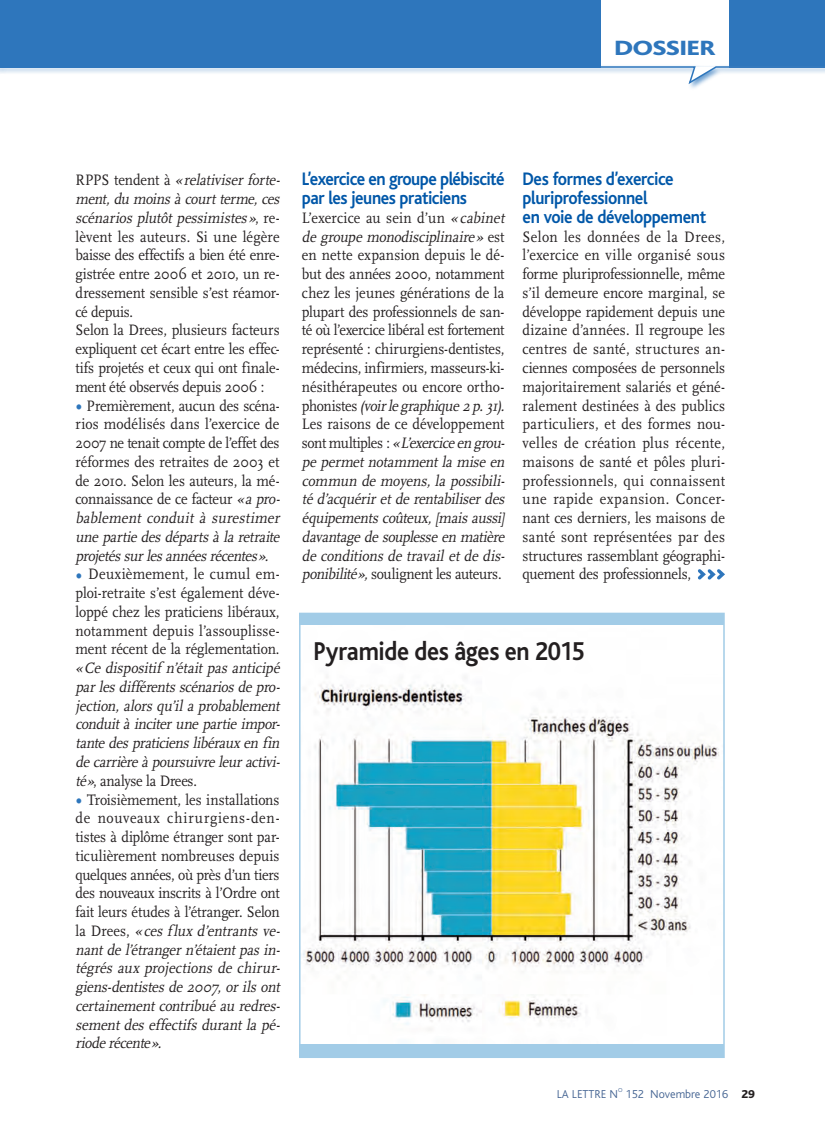
<style>
.page{position:relative;width:825px;height:1136px;background:#fff}
.page>*{position:absolute;margin:0;border:0;box-sizing:border-box;transform-origin:0 0}
.BREVE_TXT{font:700 27px "Bliss";letter-spacing:-.01em;color:#231f20;scale:.9 1}
.t1{font:800 21.6px "Bliss";letter-spacing:-.005em;color:#2e76bc;scale:1.25 1}
.INTER{font:700 18.9px/18.8px "Bliss";letter-spacing:-.025em;color:#0157a8;scale:.9 1}
._03_TEXTE_COURANT{font:15.75px/18.8px "Scala";letter-spacing:-.01em;color:#231f20;scale:.9 1}
._03_TEXTE_COURANT-2{font:italic 15.75px/18.8px "Scala";color:#231f20;scale:.9 1}
.t2{font:300 12px "Bliss";color:#476694}
.t3{font:300 6px "Bliss";color:#476694}
.s1{font-style:italic}
.s2{font-size:22.05px;color:#2e76bc}
.s3{font-style:normal;font-size:22.05px;color:#2e76bc}
.s4{font-style:normal}
.s5{font-weight:800;color:#231f20}
</style>
<div class="page">
<div style="left:0;top:0;width:825px;height:68px;background:#2e76bc"></div>
<div style="left:601px;top:0;width:128px;height:68px;background:#fff"></div>
<svg style="left:0;top:66px;width:825px;height:20px"></svg>
<div style="left:300px;top:613px;width:424px;height:444px;background:#a2cce7"></div>
<img style="left:302px;top:625px;width:420px;height:418px">
<div style="left:299px;top:612px;width:426px;height:445px;border:2px solid #a2cce7"></div>
<svg style="left:697px;top:569px;width:28px;height:11px"></svg>
<p class="t1" style="left:614px;top:37px;width:83px">DOSSIER</p>
<p class="_03_TEXTE_COURANT" style="left:75px;top:171px;width:232px">R P P S t e n d e n t à <span class="s1">«relativiser forte&shy;ment, du moins à court terme, ces scénarios plutôt pessimistes »</span>, r e - lèvent les auteurs. Si une légère baisse des effectifs a bien été enre&shy;gistrée entre 2006 et 2010, un re&shy;dressement sensible s’est réamor&shy;cé depuis.</p>
<p class="_03_TEXTE_COURANT" style="left:75px;top:321px;width:228px;text-align:justify">Selon la Drees, plusieurs facteurs expliquent cet écart entre les effec&shy;tifs projetés et ceux qui ont finale&shy;ment été observés depuis 2006 :</p>
<p class="_03_TEXTE_COURANT" style="left:75px;top:396px;width:232px"><span class="s2">•</span> Premièrement, aucun des scéna&shy;rios modélisés dans l’exercice de 2007 ne tenait compte de l’effet des réformes des retraites de 2003 et de 2010. Selon les auteurs, la mé&shy;connaissance de ce facteur <span class="s1">«a pro&shy;bablement conduit à surestimer une partie des départs à la retraite projetéssurlesannéesrécentes».</span></p>
<p class="_03_TEXTE_COURANT-2" style="left:75px;top:565px;width:232px"><span class="s3">•</span> <span class="s4">Deuxièmement, le cumul em&shy;ploi-retraite s’est également déve&shy;loppé chez les praticiens libéraux, notamment depuis l’assouplisse&shy;ment récent de la réglementation. </span>«Ce dispositif n’était pas anticipé par les différents scénarios de pro&shy;jection, alors qu’il a probablement conduit à inciter une partie impor&shy;tante des praticiens libéraux en fin decarrièreàpoursuivreleuractivi&shy;té»<span class="s4">, analyse la Drees.</span></p>
<p class="_03_TEXTE_COURANT" style="left:75px;top:790px;width:232px"><span class="s2">•</span> Troisièmement, les installations de nouveaux chirurgiens-den&shy;tistes à diplôme étranger sont par&shy;ticulièrement nombreuses depuis quelques années, où près d’un tiers des nouveaux inscrits à l’Ordre ont fait leurs études à l’étranger. Selon l a D r e e s , <span class="s1">« ces flux d’entrants ve&shy;nant de l’étranger n’étaient pas in&shy;tégrés aux projections de chirur&shy;giens-dentistes de 2007, or ils ont certainement contribué au redres&shy;sement des effectifs durant la pé&shy;rioderécente».</span></p>
<p class="INTER" style="left:302px;top:170px;width:227px">L’exercice en groupe plébiscité par les jeunes praticiens</p>
<p class="_03_TEXTE_COURANT" style="left:302px;top:209px;width:230px">L’exercice au sein d’un <span class="s1">«cabinet de groupe monodisciplinaire»</span> e s t en nette expansion depuis le dé&shy;but des années 2000, notamment chez les jeunes générations de la plupart des professionnels de san&shy;té où l’exercice libéral est fortement représenté : chirurgiens-dentistes, médecins, infirmiers, masseurs-ki&shy;nésithérapeutes ou encore ortho&shy;p h o n i s t e s <span class="s1">(voirlegraphique 2 p. 31).<br></span>Les raisons de ce développement s o nt mu lt ip l e s : <span class="s1">«L’exerciceen grou&shy;pe permet notamment la mise en commun de moyens, la possibili&shy;té d’acquérir et de rentabiliser des équipements coûteux, [mais aussi] davantage de souplesse en matière de conditions de travail et de dis&shy;ponibilité»,</span>soulignent les auteurs.</p>
<p class="INTER" style="left:522px;top:170px;width:206px">Des formes d’exercice pluriprofessionnel<br>en voie de développement</p>
<p class="_03_TEXTE_COURANT" style="left:522px;top:227px;width:227px;text-align:justify">Selon les données de la Drees, l’exercice en ville organisé sous forme pluriprofessionnelle, même s’il demeure encore marginal, se développe rapidement depuis une dizaine d’années. Il regroupe les centres de santé, structures an&shy;ciennes composées de personnels majoritairement salariés et géné&shy;ralement destinées à des publics particuliers, et des formes nou&shy;velles de création plus récente, maisons de santé et pôles pluri&shy;professionnels, qui connaissent une rapide expansion. Concer&shy;nant ces derniers, les maisons de santé sont représentées par des structures rassemblant géographi&shy;quement des professionnels,</p>
<p class="BREVE_TXT" style="left:314px;top:637px;width:302px">Pyramide des âges en 2015</p>
<p class="t2" style="left:557px;top:1087px;width:63px">LA LETTRE N</p>
<p class="t3" style="left:618px;top:1086px;width:6px">O</p>
<p class="t2" style="left:625px;top:1087px;width:131px">152 Novembre 2016 <span class="s5">29</span></p>
</div>
